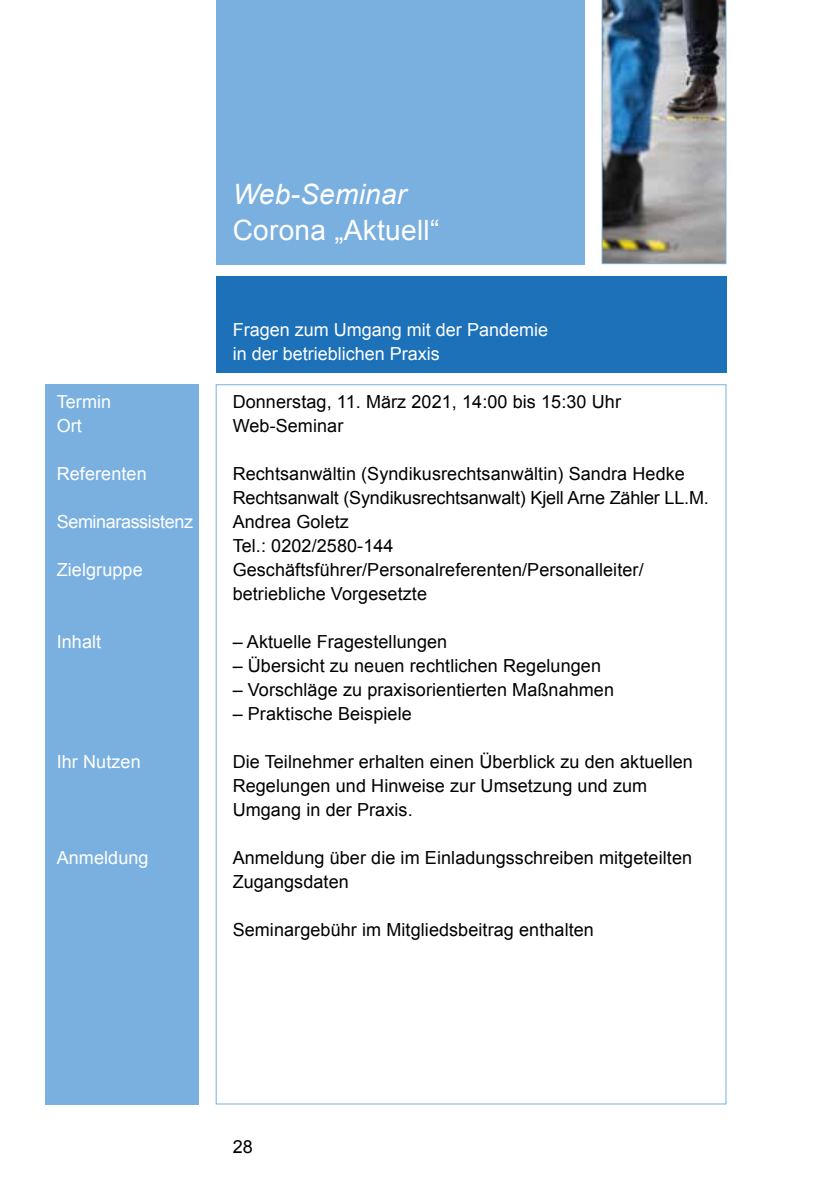
<style>
.page{position:relative;width:840px;height:1191px;background:#fff}
.page>*{position:absolute;margin:0;border:0;box-sizing:border-box;transform-origin:0 0}
.t1{font:28px "Arial";letter-spacing:.01em;color:#fff}
.t2{font:italic 28px "Arial";letter-spacing:.01em;color:#fff}
.t3{font:18px/24px "Arial";letter-spacing:.005em;color:#000}
.t4{font:18px/24px "Arial";color:#fff}
.t5{font:18px "Arial";letter-spacing:-.02em;color:#fff}
</style>
<div class="page">
<div style="left:45px;top:384px;width:153px;height:720px;background:#7ab0e0"></div>
<div style="left:215px;top:0;width:369px;height:264px;background:#7ab0e0"></div>
<div style="left:215px;top:276px;width:511px;height:96px;background:#1d71b8"></div>
<img style="left:601px;top:0;width:125px;height:264px">
<p class="t4" style="left:57px;top:390px;width:56px">Termin<br>Ort</p>
<p class="t4" style="left:57px;top:462px;width:91px">Referenten</p>
<p class="t5" style="left:57px;top:510px;width:138px">Seminarassistenz</p>
<p class="t4" style="left:57px;top:558px;width:87px">Zielgruppe</p>
<p class="t4" style="left:57px;top:630px;width:46px">Inhalt</p>
<p class="t4" style="left:57px;top:750px;width:85px">Ihr Nutzen</p>
<p class="t4" style="left:57px;top:846px;width:93px">Anmeldung</p>
<h1 class="t2" style="left:232px;top:176px;width:175px">Web-Seminar</h1>
<h1 class="t1" style="left:232px;top:212px;width:208px">Corona „Aktuell“</h1>
<p class="t4" style="left:232px;top:318px;width:317px">Fragen zum Umgang mit der Pandemie in der betrieblichen Praxis</p>
<p class="t3" style="left:232px;top:390px;width:389px">Donnerstag, 11. März 2021, 14:00 bis 15:30 Uhr<br>Web-Seminar</p>
<p class="t3" style="left:232px;top:462px;width:477px">Rechtsanwältin (Syndikusrechtsanwältin) Sandra Hedke Rechtsanwalt (Syndikusrechtsanwalt) Kjell Arne Zähler LL.M.<br>Andrea Goletz<br>Tel.: 0202/2580-144<br>Geschäftsführer/Personalreferenten/Personalleiter/ betriebliche Vorgesetzte</p>
<p class="t3" style="left:232px;top:630px;width:216px">– Aktuelle Fragestellungen</p>
<p class="t3" style="left:232px;top:654px;width:369px">– Übersicht zu neuen rechtlichen Regelungen</p>
<p class="t3" style="left:232px;top:678px;width:383px">– Vorschläge zu praxisorientierten Maßnahmen</p>
<p class="t3" style="left:232px;top:702px;width:180px">– Praktische Beispiele</p>
<p class="t3" style="left:232px;top:750px;width:461px">Die Teilnehmer erhalten einen Überblick zu den aktuellen<br>Regelungen und Hinweise zur Umsetzung und zum<br>Umgang in der Praxis.</p>
<p class="t3" style="left:232px;top:846px;width:460px">Anmeldung über die im Einladungsschreiben mitgeteilten<br>Zugangsdaten</p>
<p class="t3" style="left:232px;top:918px;width:362px">Seminargebühr im Mitgliedsbeitrag enthalten</p>
<p class="t3" style="left:232px;top:1134px;width:22px">28</p>
</div>
